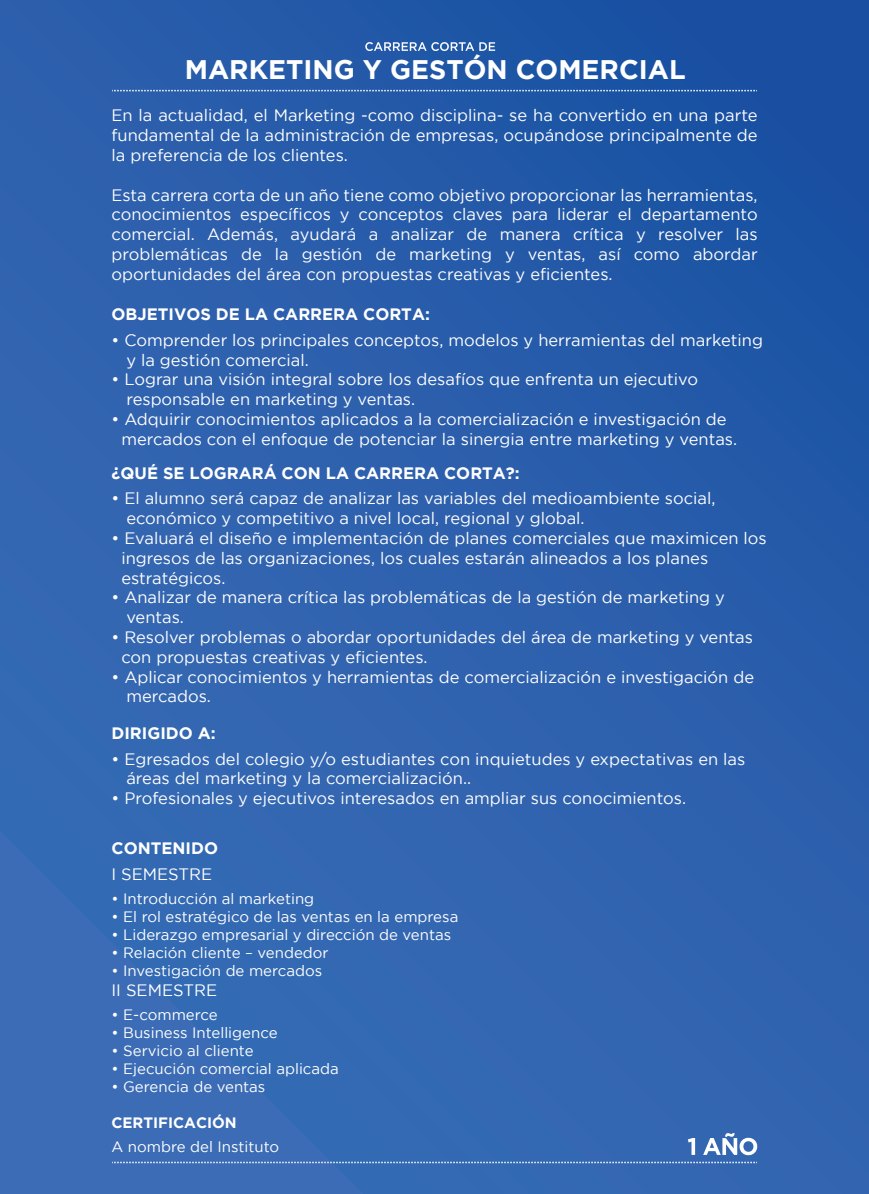
<style>
.page{position:relative;width:869px;height:1194px;background:#fff}
.page>*{position:absolute;margin:0;border:0;box-sizing:border-box;transform-origin:0 0}
.t1{font:700 26.85px "Gotham";color:#fff}
.t2{font:16.5px/19.8px "Gotham";color:#fff}
.t3{font:700 16.5px "Gotham";color:#fff}
.t4{font:15px "Gotham";color:#fff}
.t5{font:700 15px "Gotham";color:#fff}
</style>
<div class="page">
<div style="left:0;top:0;width:869px;height:1194px;background:linear-gradient(to right,#3568b2,#2459a8)"></div>
<svg style="left:688px;top:1138px;width:7px;height:17px"></svg>
<svg style="left:703px;top:1133px;width:54px;height:22px"></svg>
<svg style="left:112px;top:90px;width:645px;height:1px"></svg>
<svg style="left:112px;top:1162px;width:645px;height:1px"></svg>
<svg style="left:365px;top:42px;width:130px;height:9px"></svg>
<h1 class="t1" style="left:185px;top:54px;width:502px">MARKETING Y GESTÓN COMERCIAL</h1>
<p class="t2" style="left:112px;top:105px;width:647px;text-align:justify">En la actualidad, el Marketing -como disciplina- se ha convertido en una parte fundamental de la administración de empresas, ocupándose principalmente de la preferencia de los clientes.</p>
<p class="t2" style="left:112px;top:185px;width:648px;text-align:justify">Esta carrera corta de un año tiene como objetivo proporcionar las herramientas, conocimientos específicos y conceptos claves para liderar el departamento comercial. Además, ayudará a analizar de manera crítica y resolver las problemáticas de la gestión de marketing y ventas, así como abordar oportunidades del área con propuestas creativas y eficientes.</p>
<p class="t3" style="left:112px;top:305px;width:320px">OBJETIVOS DE LA CARRERA CORTA:</p>
<p class="t2" style="left:126px;top:330px;width:638px;text-indent:-15px">• Comprender los principales conceptos, modelos y herramientas del marketing y la gestión comercial.</p>
<p class="t2" style="left:126px;top:369px;width:573px;text-indent:-15px">• Lograr una visión integral sobre los desafíos que enfrenta un ejecutivo responsable en marketing y ventas.</p>
<p class="t2" style="left:121px;top:409px;width:617px;text-indent:-10px">• Adquirir conocimientos aplicados a la comercialización e investigación de mercados con el enfoque de potenciar la sinergia entre marketing y ventas.</p>
<p class="t3" style="left:112px;top:463px;width:410px">¿QUÉ SE LOGRARÁ CON LA CARRERA CORTA?:</p>
<p class="t2" style="left:126px;top:488px;width:590px;text-indent:-15px">• El alumno será capaz de analizar las variables del medioambiente social, económico y competitivo a nivel local, regional y global.</p>
<p class="t2" style="left:121px;top:528px;width:647px;text-indent:-10px">• Evaluará el diseño e implementación de planes comerciales que maximicen los ingresos de las organizaciones, los cuales estarán alineados a los planes estratégicos.</p>
<p class="t2" style="left:126px;top:587px;width:600px;text-indent:-15px">• Analizar de manera crítica las problemáticas de la gestión de marketing y ventas.</p>
<p class="t2" style="left:121px;top:627px;width:633px;text-indent:-10px">• Resolver problemas o abordar oportunidades del área de marketing y ventas con propuestas creativas y eficientes.</p>
<p class="t2" style="left:126px;top:667px;width:629px;text-indent:-15px">• Aplicar conocimientos y herramientas de comercialización e investigación de mercados.</p>
<p class="t3" style="left:112px;top:723px;width:106px">DIRIGIDO A:</p>
<p class="t2" style="left:126px;top:748px;width:620px;text-indent:-15px">• Egresados del colegio y/o estudiantes con inquietudes y expectativas en las áreas del marketing y la comercialización..</p>
<p class="t2" style="left:112px;top:788px;width:576px">• Profesionales y ejecutivos interesados en ampliar sus conocimientos.</p>
<p class="t3" style="left:112px;top:838px;width:108px">CONTENIDO</p>
<p class="t2" style="left:112px;top:864px;width:102px">I SEMESTRE</p>
<p class="t4" style="left:112px;top:890px;width:204px">• Introducción al marketing</p>
<p class="t4" style="left:112px;top:908px;width:348px">• El rol estratégico de las ventas en la empresa</p>
<p class="t4" style="left:112px;top:926px;width:341px">• Liderazgo empresarial y dirección de ventas</p>
<p class="t4" style="left:112px;top:944px;width:219px">• Relación cliente – vendedor</p>
<p class="t4" style="left:112px;top:962px;width:212px">• Investigación de mercados</p>
<p class="t2" style="left:112px;top:979px;width:107px">II SEMESTRE</p>
<p class="t4" style="left:112px;top:1006px;width:108px">• E-commerce</p>
<p class="t4" style="left:112px;top:1024px;width:168px">• Business Intelligence</p>
<p class="t4" style="left:112px;top:1042px;width:144px">• Servicio al cliente</p>
<p class="t4" style="left:112px;top:1060px;width:229px">• Ejecución comercial aplicada</p>
<p class="t4" style="left:112px;top:1078px;width:155px">• Gerencia de ventas</p>
<p class="t5" style="left:112px;top:1113px;width:127px">CERTIFICACIÓN</p>
<p class="t4" style="left:112px;top:1138px;width:169px">A nombre del Instituto</p>
</div>
